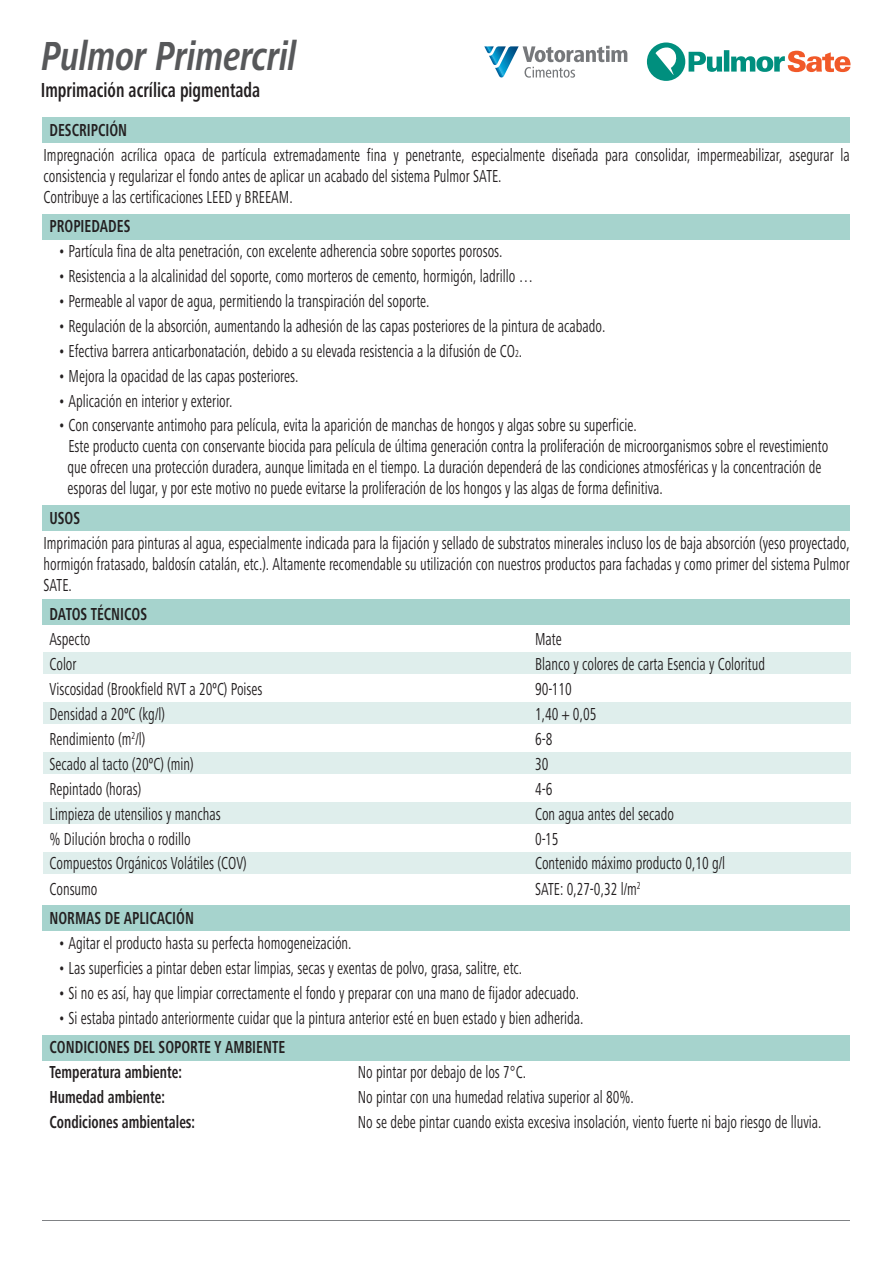
<style>
.page{position:relative;width:893px;height:1263px;background:#fff}
.page>*{position:absolute;margin:0;border:0;box-sizing:border-box;transform-origin:0 0}
.t1{font:italic 700 42px "Frutiger Next LT";color:#57585a;scale:.75 1}
.t2{font:700 condensed 21px "Frutiger Next LT";color:#231f20;scale:.8 1}
.t3{font:condensed 18px/21px "Frutiger Next LT";color:#231f20;scale:.8 1}
.t4{font:700 condensed 18px/24.9px "Frutiger Next LT";color:#231f20;scale:.8 1}
.s1{font-size:10.5px}
</style>
<div class="page">
<div style="left:43px;top:117px;width:807px;height:26px;background:#a6d3cd"></div>
<div style="left:43px;top:214px;width:807px;height:26px;background:#a6d3cd"></div>
<div style="left:43px;top:505px;width:807px;height:26px;background:#a6d3cd"></div>
<div style="left:43px;top:600px;width:807px;height:25px;background:#a6d3cd"></div>
<div style="left:43px;top:906px;width:807px;height:25px;background:#a6d3cd"></div>
<div style="left:43px;top:1035px;width:807px;height:26px;background:#a6d3cd"></div>
<div style="left:43px;top:653px;width:807px;height:21px;background:#dfeeec"></div>
<div style="left:43px;top:703px;width:807px;height:21px;background:#dfeeec"></div>
<div style="left:43px;top:753px;width:807px;height:21px;background:#dfeeec"></div>
<div style="left:43px;top:803px;width:807px;height:21px;background:#dfeeec"></div>
<div style="left:43px;top:853px;width:807px;height:21px;background:#dfeeec"></div>
<hr style="left:43px;top:1220px;width:807px;height:1px;background:#808285">
<svg style="left:647px;top:43px;width:203px;height:38px"></svg>
<svg style="left:484px;top:46px;width:143px;height:32px"></svg>
<h1 class="t1" style="left:42px;top:32px;width:341px">Pulmor Primercril</h1>
<p class="t2" style="left:41px;top:78px;width:276px">Imprimación acrílica pigmentada</p>
<p class="t4" style="left:50px;top:118px;width:99px">DESCRIPCIÓN</p>
<p class="t3" style="left:43px;top:144px;width:1009px">Impregnación acrílica opaca de partícula extremadamente fina y penetrante, especialmente diseñada para consolidar, impermeabilizar, asegurar la consistencia y regularizar el fondo antes de aplicar un acabado del sistema Pulmor SATE.<br>Contribuye a las certificaciones LEED y BREEAM.</p>
<p class="t4" style="left:50px;top:214px;width:103px">PROPIEDADES</p>
<p class="t3" style="left:58px;top:241px;width:557px">• Partícula fina de alta penetración, con excelente adherencia sobre soportes porosos.</p>
<p class="t3" style="left:58px;top:266px;width:595px">• Resistencia a la alcalinidad del soporte, como morteros de cemento, hormigón, ladrillo …</p>
<p class="t3" style="left:58px;top:291px;width:465px">• Permeable al vapor de agua, permitiendo la transpiración del soporte.</p>
<p class="t3" style="left:58px;top:315px;width:685px">• Regulación de la absorción, aumentando la adhesión de las capas posteriores de la pintura de acabado.</p>
<p class="t3" style="left:58px;top:340px;width:581px">• Efectiva barrera anticarbonatación, debido a su elevada resistencia a la difusión de CO<span class="s1">2</span>.</p>
<p class="t3" style="left:59px;top:365px;width:301px">• Mejora la opacidad de las capas posteriores.</p>
<p class="t3" style="left:59px;top:390px;width:219px">• Aplicación en interior y exterior.</p>
<p class="t3" style="left:68px;top:415px;width:952px;text-indent:-9px">• Con conservante antimoho para película, evita la aparición de manchas de hongos y algas sobre su superficie.<br>Este producto cuenta con conservante biocida para película de última generación contra la proliferación de microorganismos sobre el revestimiento que ofrecen una protección duradera, aunque limitada en el tiempo. La duración dependerá de las condiciones atmosféricas y la concentración de esporas del lugar, y por este motivo no puede evitarse la proliferación de los hongos y las algas de forma definitiva.</p>
<p class="t4" style="left:49px;top:505px;width:40px">USOS</p>
<p class="t3" style="left:43px;top:532px;width:1009px;text-align:justify">Imprimación para pinturas al agua, especialmente indicada para la fijación y sellado de substratos minerales incluso los de baja absorción (yeso proyectado, hormigón fratasado, baldosín catalán, etc.). Altamente recomendable su utilización con nuestros productos para fachadas y como primer del sistema Pulmor SATE.</p>
<p class="t4" style="left:49px;top:602px;width:124px">DATOS TÉCNICOS</p>
<p class="t3" style="left:49px;top:629px;width:53px">Aspecto</p>
<p class="t3" style="left:535px;top:629px;width:35px">Mate</p>
<p class="t3" style="left:49px;top:653px;width:35px">Color</p>
<p class="t3" style="left:535px;top:653px;width:289px">Blanco y colores de carta Esencia y Coloritud</p>
<p class="t3" style="left:49px;top:678px;width:268px">Viscosidad (Brookfield RVT a 20ºC) Poises</p>
<p class="t3" style="left:535px;top:678px;width:48px">90-110</p>
<p class="t3" style="left:49px;top:703px;width:146px">Densidad a 20ºC (kg/l)</p>
<p class="t3" style="left:535px;top:703px;width:78px">1,40 + 0,05</p>
<p class="t3" style="left:49px;top:729px;width:121px">Rendimiento (m<sup>2</sup>/l)</p>
<p class="t3" style="left:535px;top:728px;width:23px">6-8</p>
<p class="t3" style="left:49px;top:753px;width:182px">Secado al tacto (20ºC) (min)</p>
<p class="t3" style="left:535px;top:753px;width:18px">30</p>
<p class="t3" style="left:49px;top:778px;width:116px">Repintado (horas)</p>
<p class="t3" style="left:535px;top:778px;width:23px">4-6</p>
<p class="t3" style="left:49px;top:803px;width:216px">Limpieza de utensilios y manchas</p>
<p class="t3" style="left:535px;top:803px;width:175px">Con agua antes del secado</p>
<p class="t3" style="left:49px;top:828px;width:178px">% Dilución brocha o rodillo</p>
<p class="t3" style="left:535px;top:828px;width:31px">0-15</p>
<p class="t3" style="left:49px;top:853px;width:248px">Compuestos Orgánicos Volátiles (COV)</p>
<p class="t3" style="left:535px;top:853px;width:239px">Contenido máximo producto 0,10 g/l</p>
<p class="t3" style="left:49px;top:878px;width:62px">Consumo</p>
<p class="t3" style="left:535px;top:878px;width:134px">SATE: 0,27-0,32 l/m<sup>2</sup></p>
<p class="t4" style="left:50px;top:906px;width:182px">NORMAS DE APLICACIÓN</p>
<p class="t3" style="left:58px;top:932px;width:368px">• Agitar el producto hasta su perfecta homogeneización.</p>
<p class="t3" style="left:58px;top:957px;width:581px">• Las superficies a pintar deben estar limpias, secas y exentas de polvo, grasa, salitre, etc.</p>
<p class="t3" style="left:58px;top:982px;width:652px">• Si no es así, hay que limpiar correctamente el fondo y preparar con una mano de fijador adecuado.</p>
<p class="t3" style="left:58px;top:1007px;width:658px">• Si estaba pintado anteriormente cuidar que la pintura anterior esté en buen estado y bien adherida.</p>
<p class="t4" style="left:50px;top:1035px;width:296px">CONDICIONES DEL SOPORTE Y AMBIENTE<br>Temperatura ambiente:</p>
<p class="t3" style="left:358px;top:1061px;width:212px">No pintar por debajo de los 7°C.</p>
<p class="t4" style="left:50px;top:1084px;width:146px">Humedad ambiente:</p>
<p class="t3" style="left:358px;top:1086px;width:347px">No pintar con una humedad relativa superior al 80%.</p>
<p class="t4" style="left:50px;top:1109px;width:184px">Condiciones ambientales:</p>
<p class="t3" style="left:358px;top:1111px;width:581px">No se debe pintar cuando exista excesiva insolación, viento fuerte ni bajo riesgo de lluvia.</p>
</div>
